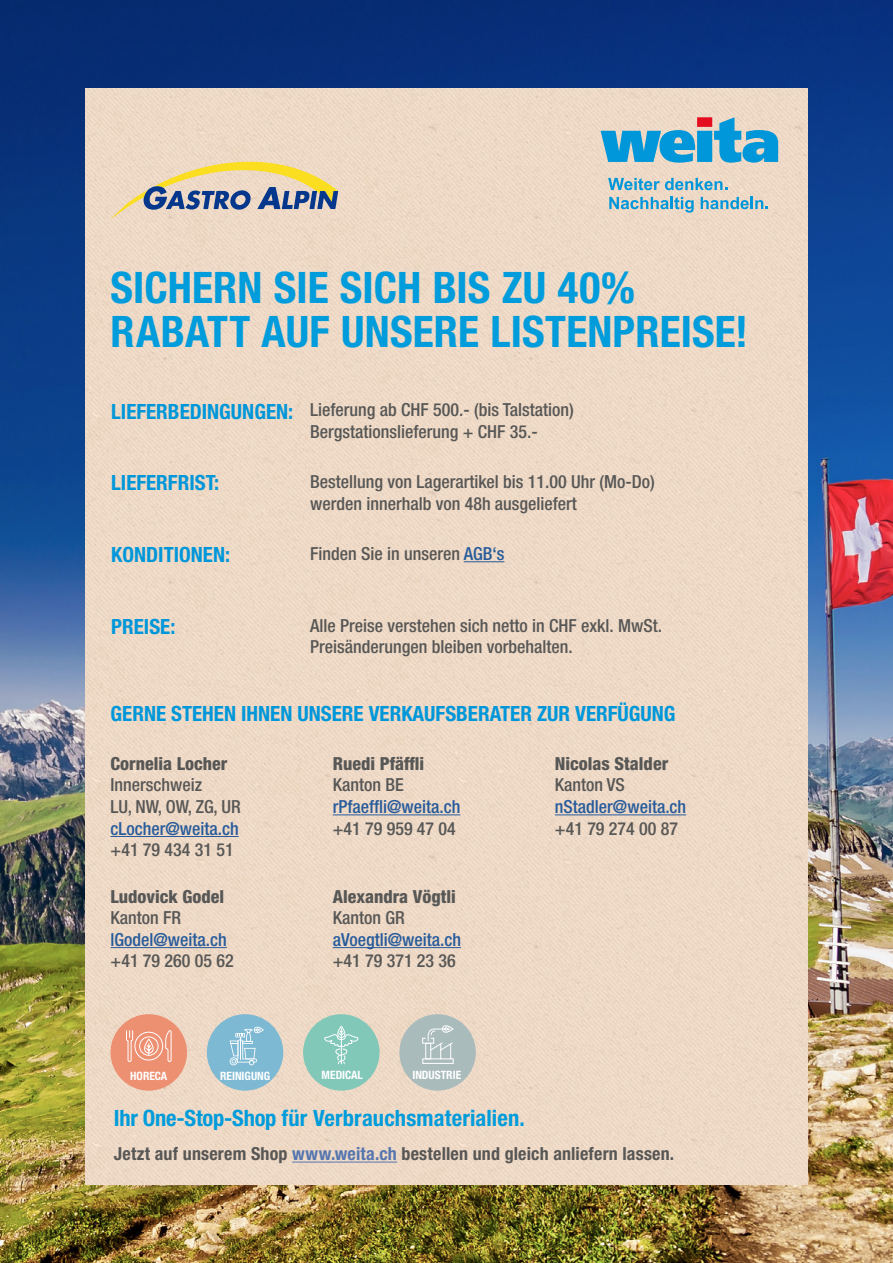
<style>
.page{position:relative;width:893px;height:1263px;background:#fff}
.page>*{position:absolute;margin:0;border:0;box-sizing:border-box;transform-origin:0 0}
.t1{font:700 condensed 43.5px/43.5px "Helvetica Neue LT Std";letter-spacing:.005em;color:#009cdb}
.t2{font:700 condensed 22.5px "Helvetica Neue LT Std";letter-spacing:.005em;color:#009cdb}
.t3{font:700 condensed 21px "Helvetica Neue LT Std";color:#0097da}
.t4{font:500 condensed 18px/21.6px "Helvetica Neue LT Std";color:#575756}
.t5{font:500 condensed 18px "Helvetica Neue LT Std";color:#275b9b}
.t6{font:800 condensed 18px "Helvetica Neue LT Std";color:#575756}
.t7{font:700 condensed 18px "Helvetica Neue LT Std";letter-spacing:.01em;color:#575756}
.t8{font:700 condensed 11.55px "Helvetica Neue LT Std";color:#fff}
.s1{font-weight:700;font-size:21px;color:#0097da}
.s2{color:#275b9b}
.s3{color:#5576af}
</style>
<div class="page">
<img style="left:0;top:0;width:893px;height:1262px">
<div style="left:85px;top:88px;width:723px;height:1096px;background:#eed9c6"></div>
<svg style="left:601px;top:117px;width:177px;height:46px;background:#6bb1cd"></svg>
<svg style="left:608px;top:178px;width:119px;height:12px"></svg>
<svg style="left:609px;top:197px;width:85px;height:16px"></svg>
<svg style="left:701px;top:197px;width:67px;height:12px"></svg>
<hr style="left:464px;top:561px;width:40px;height:1px;background:#275b9b">
<hr style="left:292px;top:1161px;width:105px;height:1px;background:#5576af">
<div style="left:207px;top:1014px;width:76px;height:77px;background:#7db9d3;border-radius:50%"></div>
<svg style="left:230px;top:1026px;width:34px;height:39px"></svg>
<div style="left:399px;top:1014px;width:77px;height:77px;background:#aabbbc;border-radius:50%"></div>
<svg style="left:422px;top:1025px;width:32px;height:39px"></svg>
<div style="left:111px;top:1014px;width:76px;height:77px;background:#ed8f71;border-radius:50%"></div>
<svg style="left:126px;top:1030px;width:46px;height:32px"></svg>
<div style="left:303px;top:1014px;width:77px;height:77px;background:#81c8b9;border-radius:50%"></div>
<svg style="left:324px;top:1026px;width:35px;height:39px"></svg>
<hr style="left:111px;top:836px;width:128px;height:1px;background:#275b9b">
<hr style="left:333px;top:814px;width:127px;height:1px;background:#275b9b">
<hr style="left:555px;top:814px;width:131px;height:1px;background:#275b9b">
<hr style="left:111px;top:947px;width:116px;height:1px;background:#275b9b">
<hr style="left:333px;top:947px;width:128px;height:1px;background:#275b9b">
<svg style="left:111px;top:162px;width:227px;height:57px;background:#cac0a7"></svg>
<h1 class="t1" style="left:111px;top:265px;width:639px">SICHERN SIE SICH BIS ZU 40%<br>RABATT AUF UNSERE LISTENPREISE!</h1>
<p class="t4" style="left:310px;top:399px;width:265px;text-indent:-199px"><span class="s1">LIEFERBEDINGUNGEN:</span> Lieferung ab CHF 500.- (bis Talstation)<br>Bergstationslieferung + CHF 35.-</p>
<p class="t3" style="left:111px;top:470px;width:110px">LIEFERFRIST:</p>
<p class="t4" style="left:310px;top:471px;width:346px">Bestellung von Lagerartikel bis 11.00 Uhr (Mo-Do) werden innerhalb von 48h ausgeliefert</p>
<p class="t3" style="left:111px;top:542px;width:120px">KONDITIONEN:</p>
<p class="t4" style="left:310px;top:543px;width:196px">Finden Sie in unseren <span class="s2">AGB‘s</span></p>
<p class="t3" style="left:111px;top:614px;width:66px">PREISE:</p>
<p class="t4" style="left:310px;top:614px;width:353px">Alle Preise verstehen sich netto in CHF exkl. MwSt.<br>Preisänderungen bleiben vorbehalten.</p>
<p class="t3" style="left:111px;top:701px;width:567px">GERNE STEHEN IHNEN UNSERE VERKAUFSBERATER ZUR VERFÜGUNG</p>
<p class="t6" style="left:111px;top:752px;width:119px">Cornelia Locher</p>
<p class="t4" style="left:111px;top:774px;width:132px">Innerschweiz<br>LU, NW, OW, ZG, UR</p>
<p class="t5" style="left:111px;top:817px;width:130px">cLocher@weita.ch</p>
<p class="t4" style="left:111px;top:839px;width:125px">+41 79 434 31 51</p>
<p class="t6" style="left:333px;top:752px;width:93px">Ruedi Pfäffli</p>
<p class="t4" style="left:333px;top:774px;width:72px">Kanton BE</p>
<p class="t5" style="left:333px;top:796px;width:129px">rPfaeffli@weita.ch</p>
<p class="t4" style="left:333px;top:817px;width:125px">+41 79 959 47 04</p>
<p class="t6" style="left:555px;top:752px;width:115px">Nicolas Stalder</p>
<p class="t4" style="left:555px;top:774px;width:71px">Kanton VS</p>
<p class="t5" style="left:555px;top:796px;width:133px">nStadler@weita.ch</p>
<p class="t4" style="left:555px;top:817px;width:125px">+41 79 274 00 87</p>
<p class="t6" style="left:111px;top:885px;width:115px">Ludovick Godel</p>
<p class="t4" style="left:111px;top:907px;width:72px">Kanton FR</p>
<p class="t5" style="left:111px;top:929px;width:118px">lGodel@weita.ch</p>
<p class="t4" style="left:111px;top:950px;width:125px">+41 79 260 05 62</p>
<p class="t6" style="left:333px;top:885px;width:125px">Alexandra Vögtli</p>
<p class="t4" style="left:333px;top:907px;width:73px">Kanton GR</p>
<p class="t5" style="left:333px;top:929px;width:130px">aVoegtli@weita.ch</p>
<p class="t4" style="left:333px;top:950px;width:125px">+41 79 371 23 36</p>
<p class="t8" style="left:130px;top:1068px;width:39px">HORECA</p>
<p class="t8" style="left:220px;top:1069px;width:52px">REINIGUNG</p>
<p class="t8" style="left:322px;top:1067px;width:43px">MEDICAL</p>
<p class="t8" style="left:412px;top:1067px;width:50px">INDUSTRIE</p>
<p class="t2" style="left:114px;top:1104px;width:412px">Ihr One-Stop-Shop für Verbrauchsmaterialien.</p>
<p class="t7" style="left:114px;top:1143px;width:562px">Jetzt auf unserem Shop <span class="s3">www.weita.ch</span> bestellen und gleich anliefern lassen.</p>
</div>
